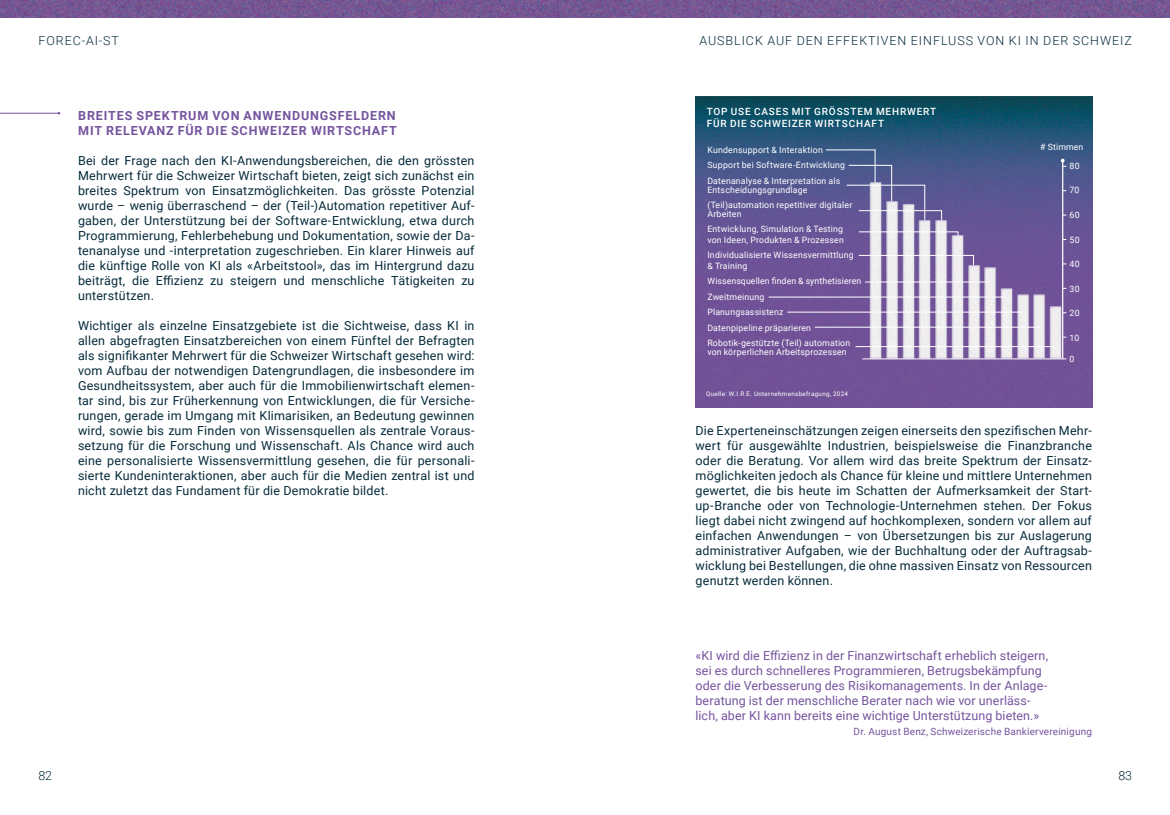
<style>
.page{position:relative;width:1170px;height:815px;background:#fff}
.page>*{position:absolute;margin:0;border:0;box-sizing:border-box;transform-origin:0 0}
.t1{font:12.5px/15px "Roboto";letter-spacing:.015em;color:#062b3b;text-align:justify}
.t2{font:12.5px/15px "Roboto";letter-spacing:.01em;color:#75549e}
.t3{font:700 12.5px/15px "Roboto";letter-spacing:.07em;color:#75549e}
.t4{font:300 12.5px "Roboto";letter-spacing:.075em;color:#062b3b}
.t5{font:500 10px/12px "Roboto";letter-spacing:.08em;color:#fff}
.t6{font:10px "Roboto";letter-spacing:.015em;color:#75549e}
.t7{font:8.75px/15.5px "Roboto";letter-spacing:.02em;color:#fff}
.t8{font:6.25px "Roboto";letter-spacing:.055em;color:#fff}
</style>
<div class="page">
<img style="left:584px;top:0;width:583px;height:18px">
<svg style="left:1167px;top:0;width:2px;height:18px"></svg>
<svg style="left:4px;top:0;width:580px;height:18px;background:#745692"></svg>
<img style="left:0;top:0;width:4px;height:18px">
<hr style="left:0;top:113px;width:59px;height:1px;background:#75549e">
<img style="left:695px;top:96px;width:396px;height:311px">
<img style="left:1024px;top:223px;width:16px;height:21px">
<img style="left:845px;top:221px;width:13px;height:143px">
<img style="left:991px;top:190px;width:16px;height:30px">
<img style="left:858px;top:159px;width:100px;height:205px">
<img style="left:1056px;top:249px;width:18px;height:115px">
<img style="left:890px;top:175px;width:101px;height:189px">
<img style="left:923px;top:220px;width:101px;height:144px">
<img style="left:956px;top:244px;width:100px;height:120px">
<hr style="left:1061px;top:160px;width:2px;height:199px;background:#fff">
<hr style="left:862px;top:358px;width:204px;height:1px;background:#fff">
<svg style="left:1060px;top:159px;width:6px;height:8px"></svg>
<hr style="left:855px;top:346px;width:199px;height:1px;background:#fff">
<hr style="left:814px;top:327px;width:226px;height:1px;background:#fff">
<hr style="left:787px;top:312px;width:234px;height:1px;background:#fff">
<hr style="left:768px;top:297px;width:238px;height:1px;background:#fff">
<hr style="left:865px;top:282px;width:124px;height:1px;background:#fff">
<svg style="left:858px;top:255px;width:116px;height:11px"></svg>
<svg style="left:858px;top:231px;width:100px;height:5px"></svg>
<svg style="left:825px;top:149px;width:117px;height:72px;background:#666c9c"></svg>
<p class="t4" style="left:39px;top:32px;width:82px">FOREC-AI-ST</p>
<p class="t4" style="left:699px;top:32px;width:434px">AUSBLICK AUF DEN EFFEKTIVEN EINFLUSS VON KI IN DER SCHWEIZ</p>
<p class="t3" style="left:78px;top:108px;width:320px">BREITES SPEKTRUM VON ANWENDUNGSFELDERN<br>MIT RELEVANZ FÜR DIE SCHWEIZER WIRTSCHAFT</p>
<p class="t1" style="left:78px;top:153px;width:398px">Bei der Frage nach den KI-Anwendungsbereichen, die den grössten Mehrwert für die Schweizer Wirtschaft bieten, zeigt sich zunächst ein breites Spektrum von Einsatzmöglichkeiten. Das grösste Potenzial wurde – wenig überraschend – der (Teil-)Automation repetitiver Auf&shy;gaben, der Unterstützung bei der Software-Entwicklung, etwa durch Programmierung, Fehlerbehebung und Dokumentation, sowie der Da&shy;tenanalyse und -interpretation zugeschrieben. Ein klarer Hinweis auf die künftige Rolle von KI als «Arbeitstool», das im Hintergrund dazu beiträgt, die Effizienz zu steigern und menschliche Tätigkeiten zu unterstützen.</p>
<p class="t1" style="left:78px;top:318px;width:398px">Wichtiger als einzelne Einsatzgebiete ist die Sichtweise, dass KI in allen abgefragten Einsatzbereichen von einem Fünftel der Befragten als signifikanter Mehrwert für die Schweizer Wirtschaft gesehen wird: vom Aufbau der notwendigen Datengrundlagen, die insbesondere im Gesundheitssystem, aber auch für die Immobilienwirtschaft elemen&shy;tar sind, bis zur Früherkennung von Entwicklungen, die für Versiche&shy;rungen, gerade im Umgang mit Klimarisiken, an Bedeutung gewinnen wird, sowie bis zum Finden von Wissensquellen als zentrale Voraus&shy;setzung für die Forschung und Wissenschaft. Als Chance wird auch eine personalisierte Wissensvermittlung gesehen, die für personali&shy;sierte Kundeninteraktionen, aber auch für die Medien zentral ist und nicht zuletzt das Fundament für die Demokratie bildet.</p>
<p class="t5" style="left:706px;top:105px;width:231px">TOP USE CASES MIT GRÖSSTEM MEHRWERT<br>FÜR DIE SCHWEIZER WIRTSCHAFT</p>
<p class="t7" style="left:707px;top:142px;width:139px">Kundensupport &amp; Interaktion<br>Support bei Software-Entwicklung<br>Datenanalyse &amp; Interpretation als</p>
<p class="t7" style="left:707px;top:181px;width:146px">Entscheidungsgrundlage (Teil)automation repetitiver digitaler</p>
<p class="t7" style="left:707px;top:206px;width:137px">Arbeiten<br>Entwicklung, Simulation &amp; Testing</p>
<p class="t7" style="left:707px;top:232px;width:148px">von Ideen, Produkten &amp; Prozessen<br>Individualisierte Wissensvermittlung</p>
<p class="t7" style="left:707px;top:257px;width:155px">&amp; Training<br>Wissensquellen finden &amp; synthetisieren<br>Zweitmeinung<br>Planungsassistenz<br>Datenpipeline präparieren<br>Robotik-gestützte (Teil) automation</p>
<p class="t7" style="left:707px;top:344px;width:141px">von körperlichen Arbeitsprozessen</p>
<p class="t8" style="left:706px;top:389px;width:143px">Quelle: W.I.R.E. Unternehmensbefragung, 2024</p>
<p class="t7" style="left:1069px;top:137px;width:15px;line-height:18.6px;text-indent:-29px"># Stimmen<br>80</p>
<p class="t7" style="left:1069px;top:182px;width:12px">70</p>
<p class="t7" style="left:1069px;top:207px;width:12px">60</p>
<p class="t7" style="left:1069px;top:232px;width:12px">50</p>
<p class="t7" style="left:1069px;top:256px;width:12px">40</p>
<p class="t7" style="left:1069px;top:281px;width:12px">30</p>
<p class="t7" style="left:1069px;top:305px;width:12px">20</p>
<p class="t7" style="left:1069px;top:329px;width:11px">10</p>
<p class="t7" style="left:1069px;top:351px;width:6px">0</p>
<p class="t1" style="left:695px;top:423px;width:398px">Die Experteneinschätzungen zeigen einerseits den spezifischen Mehr&shy;wert für ausgewählte Industrien, beispielsweise die Finanzbranche oder die Beratung. Vor allem wird das breite Spektrum der Einsatz&shy;möglichkeiten jedoch als Chance für kleine und mittlere Unternehmen gewertet, die bis heute im Schatten der Aufmerksamkeit der Start&shy;up-Branche oder von Technologie-Unternehmen stehen. Der Fokus liegt dabei nicht zwingend auf hochkomplexen, sondern vor allem auf einfachen Anwendungen – von Übersetzungen bis zur Auslagerung administrativer Aufgaben, wie der Buchhaltung oder der Auftragsab&shy;wicklung bei Bestellungen, die ohne massiven Einsatz von Ressourcen genutzt werden können.</p>
<p class="t2" style="left:695px;top:648px;width:354px">«KI wird die Effizienz in der Finanzwirtschaft erheblich steigern, sei es durch schnelleres Programmieren, Betrugsbekämpfung oder die Verbesserung des Risikomanagements. In der Anlage&shy;beratung ist der menschliche Berater nach wie vor unerläss&shy;lich, aber KI kann bereits eine wichtige Unterstützung bieten.»</p>
<p class="t6" style="left:853px;top:724px;width:240px">Dr. August Benz, Schweizerische Bankiervereinigung</p>
<p class="t4" style="left:38px;top:766px;width:15px">82</p>
<p class="t4" style="left:1118px;top:766px;width:15px">83</p>
</div>
